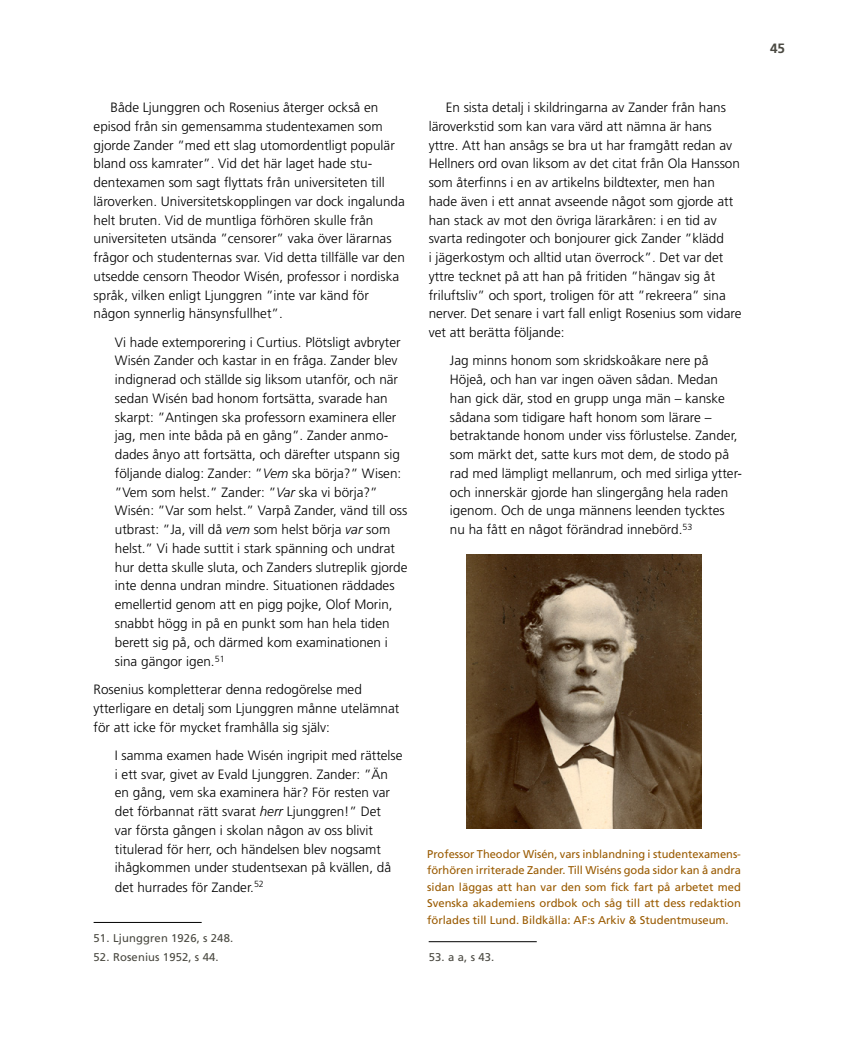
<style>
.page{position:relative;width:851px;height:1063px;background:#fff}
.page>*{position:absolute;margin:0;border:0;box-sizing:border-box;transform-origin:0 0}
.t1{font:300 13.5px/18.8px "Frutiger LT Std";color:#000}
.t2{font:700 13.5px "Frutiger LT Std";color:#4a4941}
.t3{font:11.25px/16.5px "Frutiger LT Std";color:#9a5b02;text-align:justify}
.t4{font:11.25px "Frutiger LT Std";letter-spacing:.01em;color:#4a4941}
.s1{font-style:italic}
</style>
<div class="page">
<hr style="left:94px;top:922px;width:108px;height:1px;background:#000">
<hr style="left:428px;top:941px;width:108px;height:1px;background:#000">
<img style="left:466px;top:555px;width:235px;height:273px">
<p class="t1" style="left:94px;top:98px;width:313px;text-indent:17px">Både Ljunggren och Rosenius återger också en episod från sin gemensamma studentexamen som gjorde Zander ”med ett slag utomordentligt populär bland oss kamrater”. Vid det här laget hade stu&shy;dentexamen som sagt flyttats från universiteten till läroverken. Universitetskopplingen var dock ingalunda helt bruten. Vid de muntliga förhören skulle från universiteten utsända ”censorer” vaka över lärarnas frågor och studenternas svar. Vid detta tillfälle var den utsedde censorn Theodor Wisén, professor i nordiska språk, vilken enligt Ljunggren ”inte var känd för någon synnerlig hänsynsfullhet”.</p>
<p class="t1" style="left:115px;top:333px;width:294px">Vi hade extemporering i Curtius. Plötsligt avbryter Wisén Zander och kastar in en fråga. Zander blev indignerad och ställde sig liksom utanför, och när sedan Wisén bad honom fortsätta, svarade han skarpt: ”Antingen ska professorn examinera eller jag, men inte båda på en gång”. Zander anmo&shy;dades ånyo att fortsätta, och därefter utspann sig följande dialog: Zander: ”<span class="s1">Vem</span> ska börja?” Wisen: ”Vem som helst.” Zander: ”<span class="s1">Var</span> ska vi börja?” Wisén: ”Var som helst.” Varpå Zander, vänd till oss utbrast: ”Ja, vill då <span class="s1">vem</span> som helst börja <span class="s1">var</span> som helst.” Vi hade suttit i stark spänning och undrat hur detta skulle sluta, och Zanders slutreplik gjorde inte denna undran mindre. Situationen räddades emellertid genom att en pigg pojke, Olof Morin, snabbt högg in på en punkt som han hela tiden berett sig på, och därmed kom examinationen i sina gängor igen.<sup>51</sup></p>
<p class="t1" style="left:94px;top:680px;width:307px">Rosenius kompletterar denna redogörelse med ytterligare en detalj som Ljunggren månne utelämnat för att icke för mycket framhålla sig själv:</p>
<p class="t1" style="left:115px;top:746px;width:289px">I samma examen hade Wisén ingripit med rättelse i ett svar, givet av Evald Ljunggren. Zander: ”Än en gång, vem ska examinera här? För resten var det förbannat rätt svarat <span class="s1">herr</span> Ljunggren!” Det<br>var första gången i skolan någon av oss blivit titulerad för herr, och händelsen blev nogsamt ihågkommen under studentsexan på kvällen, då det hurrades för Zander.<sup>52</sup></p>
<p class="t4" style="left:94px;top:931px;width:141px">51. Ljunggren 1926, s 248.</p>
<p class="t4" style="left:94px;top:950px;width:126px">52. Rosenius 1952, s 44.</p>
<p class="t1" style="left:428px;top:98px;width:314px;text-indent:17px">En sista detalj i skildringarna av Zander från hans läroverkstid som kan vara värd att nämna är hans yttre. Att han ansågs se bra ut har framgått redan av Hellners ord ovan liksom av det citat från Ola Hansson som återfinns i en av artikelns bildtexter, men han hade även i ett annat avseende något som gjorde att han stack av mot den övriga lärarkåren: i en tid av svarta redingoter och bonjourer gick Zander ”klädd<br>i jägerkostym och alltid utan överrock”. Det var det yttre tecknet på att han på fritiden ”hängav sig åt friluftsliv” och sport, troligen för att ”rekreera” sina nerver. Det senare i vart fall enligt Rosenius som vidare vet att berätta följande:</p>
<p class="t1" style="left:450px;top:351px;width:293px">Jag minns honom som skridskoåkare nere på Höjeå, och han var ingen oäven sådan. Medan han gick där, stod en grupp unga män – kanske sådana som tidigare haft honom som lärare – betraktande honom under viss förlustelse. Zander, som märkt det, satte kurs mot dem, de stodo på rad med lämpligt mellanrum, och med sirliga ytter&shy;och innerskär gjorde han slingergång hela raden igenom. Och de unga männens leenden tycktes nu ha fått en något förändrad innebörd.<sup>53</sup></p>
<p class="t3" style="left:427px;top:846px;width:315px">Professor Theodor Wisén, vars inblandning i studentexamens&shy;förhören irriterade Zander. Till Wiséns goda sidor kan å andra sidan läggas att han var den som fick fart på arbetet med Svenska akademiens ordbok och såg till att dess redaktion förlades till Lund. Bildkälla: AF:s Arkiv &amp; Studentmuseum.</p>
<p class="t4" style="left:428px;top:950px;width:67px">53. a a, s 43.</p>
<p class="t2" style="left:769px;top:40px;width:17px">45</p>
</div>
